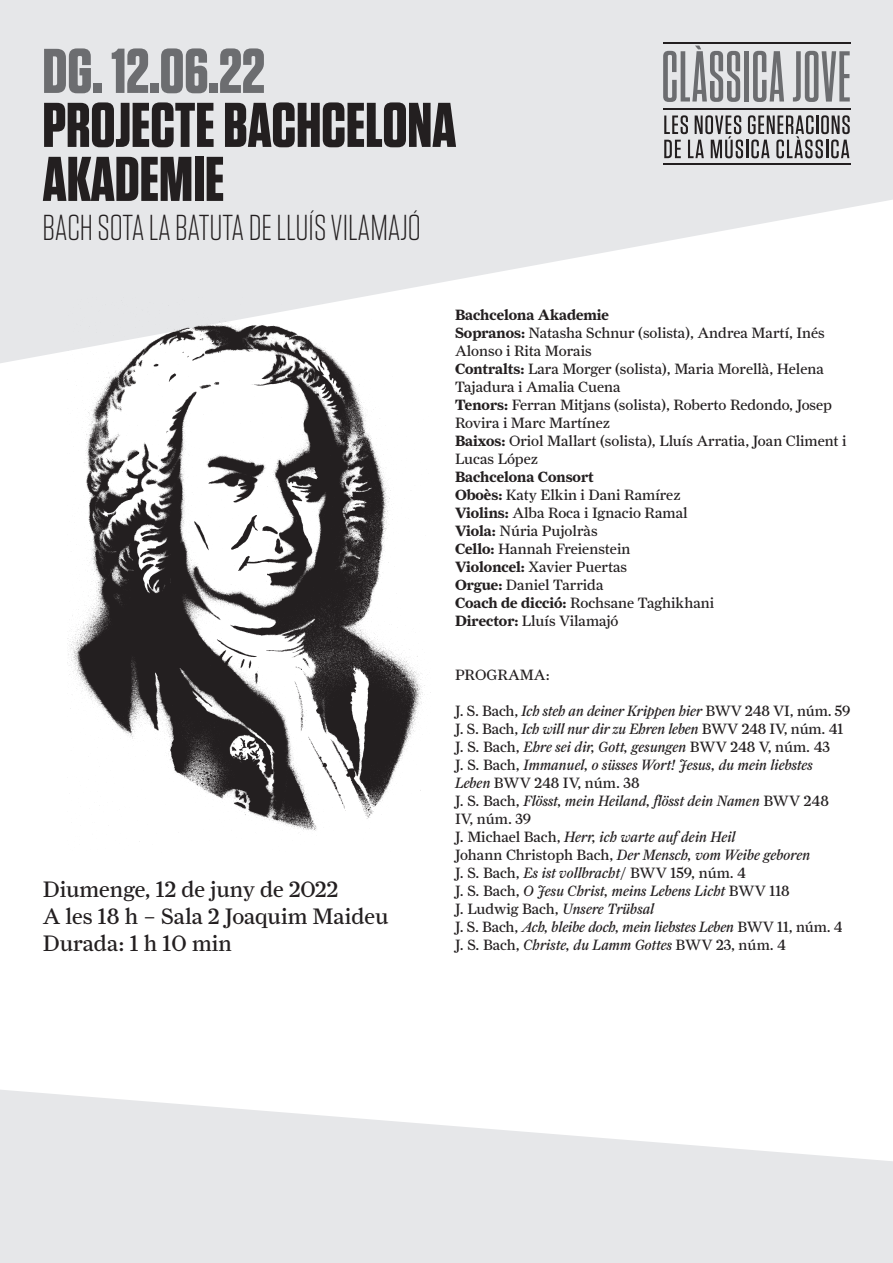
<style>
.page{position:relative;width:893px;height:1263px;background:#fff}
.page>*{position:absolute;margin:0;border:0;box-sizing:border-box;transform-origin:0 0}
.t1{font:700 63px/54px "Tungsten";color:#231f20}
.t2{font:700 63px "Tungsten";color:#6c6d70}
.t3{font:300 36px "Tungsten";color:#231f20}
.t4{font:22.5px/27px "Farnham Display";color:#231f20}
.t5{font:italic 15px/18px "Farnham Display";color:#231f20}
.t6{font:15px/18px "Farnham Display";color:#231f20}
.s1{font-weight:700}
.s2{font-style:normal}
</style>
<div class="page">
<svg style="left:0;top:0;width:893px;height:363px;fill:#e6e7e9"></svg>
<svg style="left:0;top:1090px;width:893px;height:173px;fill:#e6e7e9"></svg>
<svg style="left:663px;top:46px;width:77px;height:56px;background:#abacaf"></svg>
<div style="left:744px;top:51px;width:5px;height:51px;background:#6c6d70"></div>
<svg style="left:753px;top:51px;width:31px;height:51px;background:#a2a3a6"></svg>
<svg style="left:793px;top:51px;width:57px;height:51px;background:#a9aaac"></svg>
<svg style="left:664px;top:115px;width:186px;height:43px;background:#a1a1a2"></svg>
<hr style="left:663px;top:109px;width:187px;height:1px;background:#231f20">
<hr style="left:663px;top:43px;width:187px;height:1px;background:#231f20">
<hr style="left:663px;top:163px;width:187px;height:2px;background:#231f20">
<img style="left:67px;top:298px;width:363px;height:544px">
<h1 class="t2" style="left:43px;top:37px;width:224px">DG. 12.06.22</h1>
<h1 class="t1" style="left:43px;top:100px;width:415px">PROJECTE BACHCELONA<br>AKADEMIE</h1>
<h2 class="t3" style="left:43px;top:209px;width:380px">BACH SOTA LA BATUTA DE LLUÍS VILAMAJÓ</h2>
<h3 class="t4" style="left:43px;top:875px;width:347px">Diumenge, 12 de juny de 2022<br>A les 18 h – Sala 2 Joaquim Maideu<br>Durada: 1 h 10 min</h3>
<p class="t6" style="left:455px;top:306px;width:393px"><span class="s1">Bachcelona Akademie<br>Sopranos:</span> Natasha Schnur (solista), Andrea Martí, Inés Alonso i Rita Morais<br><span class="s1">Contralts:</span> Lara Morger (solista), Maria Morellà, Helena Tajadura i Amalia Cuena<br><span class="s1">Tenors:</span> Ferran Mitjans (solista), Roberto Redondo, Josep Rovira i Marc Martínez<br><span class="s1">Baixos:</span> Oriol Mallart (solista), Lluís Arratia, Joan Climent i Lucas López</p>
<p class="t6" style="left:455px;top:468px;width:261px"><span class="s1">Bachcelona Consort<br>Oboès:</span> Katy Elkin i Dani Ramírez<br><span class="s1">Violins:</span> Alba Roca i Ignacio Ramal<br><span class="s1">Viola:</span> Núria Pujolràs<br><span class="s1">Cello:</span> Hannah Freienstein<br><span class="s1">Violoncel:</span> Xavier Puertas<br><span class="s1">Orgue:</span> Daniel Tarrida<br><span class="s1">Coach de dicció:</span> Rochsane Taghikhani<br><span class="s1">Director:</span> Lluís Vilamajó</p>
<p class="t6" style="left:455px;top:666px;width:96px">PROGRAMA:</p>
<p class="t5" style="left:455px;top:702px;width:397px"><span class="s2">J. S. Bach,</span> Ich steh an deiner Krippen hier <span class="s2">BWV 248 VI, núm. 59<br>J. S. Bach,</span> Ich will nur dir zu Ehren leben <span class="s2">BWV 248 IV, núm. 41<br>J. S. Bach,</span> Ehre sei dir, Gott, gesungen <span class="s2">BWV 248 V, núm. 43<br>J. S. Bach,</span> Immanuel, o süsses Wort! Jesus, du mein liebstes Leben <span class="s2">BWV 248 IV, núm. 38<br>J. S. Bach,</span> Flösst, mein Heiland, flösst dein Namen <span class="s2">BWV 248<br>IV, núm. 39<br>J. Michael Bach,</span> Herr, ich warte auf dein Heil<br><span class="s2">Johann Christoph Bach,</span> Der Mensch, vom Weibe geboren<br><span class="s2">J. S. Bach,</span> Es ist vollbracht<span class="s2">/ BWV 159, núm. 4<br>J. S. Bach,</span> O Jesu Christ, meins Lebens Licht <span class="s2">BWV 118<br>J. Ludwig Bach,</span> Unsere Trübsal<br><span class="s2">J. S. Bach,</span> Ach, bleibe doch, mein liebstes Leben <span class="s2">BWV 11, núm. 4<br>J. S. Bach,</span> Christe, du Lamm Gottes <span class="s2">BWV 23, núm. 4</span></p>
</div>
